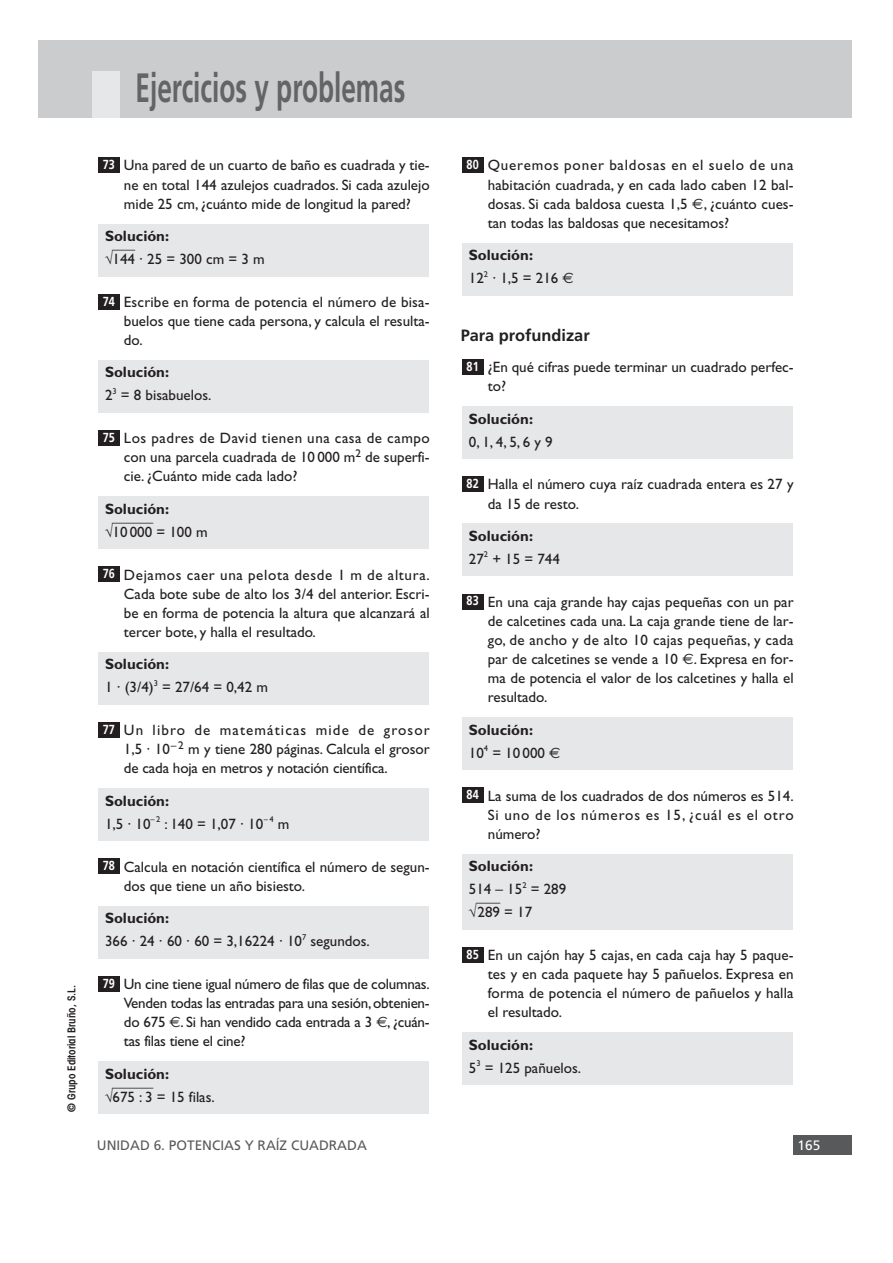
<style>
.page{position:relative;width:893px;height:1263px;background:#fff}
.page>*{position:absolute;margin:0;border:0;box-sizing:border-box;transform-origin:0 0}
.t1{font:700 40.95px "Frutiger";color:#636466;scale:.64 1}
.t2{font:700 16.35px "Frutiger";color:#231f20}
.t3{font:15px/19px "Gill Sans";color:#231f20}
.t4{font:700 15px/23px "Gill Sans";color:#231f20}
.t5{font:13.65px "Frutiger";color:#58595b}
.t6{font:13.65px "Frutiger";color:#fff}
.t7{font:700 13.05px "Frutiger";color:#fff;scale:.83 1}
.t8{font:11.25px "Gill Sans";color:#231f20;scale:3.6 1}
.t9{font:11.25px "Gill Sans";color:#231f20;scale:2.1 1}
.t10{font:11.25px "Gill Sans";color:#231f20;scale:2 1}
.t11{font:600 condensed 10.95px "Avant Garde";color:#231f20}
.s1{font-weight:700}
.s2{font-family:"Euro Sans"}
.s3{font-weight:400}
.s4{font-family:"Euro Sans";font-weight:400}
</style>
<div class="page">
<div style="left:793px;top:1135px;width:58px;height:19px;background:#58595b"></div>
<div style="left:39px;top:40px;width:812px;height:77px;background:#cbccce"></div>
<div style="left:93px;top:71px;width:27px;height:46px;background:#e6e7e8"></div>
<div style="left:462px;top:1033px;width:330px;height:52px;background:#e6e7e8"></div>
<div style="left:462px;top:947px;width:21px;height:16px;background:#231f20"></div>
<div style="left:462px;top:854px;width:330px;height:75px;background:#e6e7e8"></div>
<div style="left:462px;top:788px;width:21px;height:15px;background:#231f20"></div>
<div style="left:462px;top:718px;width:330px;height:52px;background:#e6e7e8"></div>
<div style="left:462px;top:594px;width:21px;height:15px;background:#231f20"></div>
<div style="left:462px;top:524px;width:330px;height:52px;background:#e6e7e8"></div>
<div style="left:462px;top:476px;width:21px;height:16px;background:#231f20"></div>
<div style="left:462px;top:407px;width:330px;height:52px;background:#e6e7e8"></div>
<div style="left:462px;top:359px;width:21px;height:16px;background:#231f20"></div>
<div style="left:462px;top:243px;width:330px;height:52px;background:#e6e7e8"></div>
<div style="left:462px;top:157px;width:21px;height:16px;background:#231f20"></div>
<div style="left:98px;top:1061px;width:330px;height:53px;background:#e6e7e8"></div>
<div style="left:98px;top:976px;width:21px;height:15px;background:#231f20"></div>
<div style="left:98px;top:906px;width:330px;height:52px;background:#e6e7e8"></div>
<div style="left:98px;top:859px;width:21px;height:15px;background:#231f20"></div>
<div style="left:98px;top:789px;width:330px;height:52px;background:#e6e7e8"></div>
<div style="left:98px;top:722px;width:21px;height:16px;background:#231f20"></div>
<div style="left:98px;top:652px;width:330px;height:52px;background:#e6e7e8"></div>
<div style="left:98px;top:567px;width:21px;height:15px;background:#231f20"></div>
<div style="left:98px;top:497px;width:330px;height:52px;background:#e6e7e8"></div>
<div style="left:98px;top:430px;width:21px;height:16px;background:#231f20"></div>
<div style="left:98px;top:360px;width:330px;height:53px;background:#e6e7e8"></div>
<div style="left:98px;top:294px;width:21px;height:15px;background:#231f20"></div>
<div style="left:98px;top:224px;width:330px;height:52px;background:#e6e7e8"></div>
<div style="left:98px;top:157px;width:21px;height:16px;background:#231f20"></div>
<p class="t11" style="left:67px;top:1112px;width:129px;rotate:-90deg">© Grupo Editorial Bruño, S.L.</p>
<h1 class="t1" style="left:135px;top:71px;width:423px">Ejercicios y problemas</h1>
<p class="t7" style="left:103px;top:159px;width:16px">73</p>
<p class="t3" style="left:124px;top:158px;width:307px;text-align:justify">Una pared de un cuarto de baño es cuadrada y tie&shy;ne en total 144 azulejos cuadrados. Si cada azulejo mide 25 cm, ¿cuánto mide de longitud la pared?</p>
<p class="t3" style="left:105px;top:226px;width:161px;line-height:23px"><span class="s1">Solución:<br></span>√144 · 25 = 300 cm = 3 m</p>
<p class="t10" style="left:112px;top:246px;width:13px">—</p>
<p class="t7" style="left:103px;top:296px;width:16px">74</p>
<p class="t3" style="left:124px;top:294px;width:307px;text-align:justify">Escribe en forma de potencia el número de bisa&shy;buelos que tiene cada persona, y calcula el resulta&shy;do.</p>
<p class="t3" style="left:105px;top:363px;width:108px;line-height:23px"><span class="s1">Solución:<br></span>2<sup>3</sup> = 8 bisabuelos.</p>
<p class="t7" style="left:103px;top:432px;width:16px">75</p>
<p class="t3" style="left:124px;top:430px;width:307px;text-align:justify">Los padres de David tienen una casa de campo con una parcela cuadrada de 10 000 m<sup>2</sup> de superfi&shy;cie. ¿Cuánto mide cada lado?</p>
<p class="t3" style="left:105px;top:499px;width:104px;line-height:23px"><span class="s1">Solución:<br></span>√10 000 = 100 m</p>
<p class="t8" style="left:112px;top:518px;width:13px">—</p>
<p class="t7" style="left:103px;top:569px;width:16px">76</p>
<p class="t3" style="left:124px;top:567px;width:307px;text-align:justify">Dejamos caer una pelota desde 1 m de altura.<br>Cada bote sube de alto los 3/4 del anterior. Escri&shy;be en forma de potencia la altura que alcanzará al tercer bote, y halla el resultado.</p>
<p class="t3" style="left:105px;top:654px;width:164px;line-height:23px"><span class="s1">Solución:<br></span>1 · (3/4)<sup>3</sup> = 27/64 = 0,42 m</p>
<p class="t7" style="left:103px;top:724px;width:16px">77</p>
<p class="t3" style="left:124px;top:722px;width:307px;text-align:justify">Un libro de matemáticas mide de grosor 1,5 · 10<sup>–2</sup> m y tiene 280 páginas. Calcula el grosor de cada hoja en metros y notación científica.</p>
<p class="t3" style="left:105px;top:791px;width:186px;line-height:23px"><span class="s1">Solución:<br></span>1,5 · 10<sup>–2</sup> : 140 = 1,07 · 10<sup>–4</sup> m</p>
<p class="t7" style="left:103px;top:861px;width:16px">78</p>
<p class="t3" style="left:124px;top:859px;width:307px">Calcula en notación científica el número de segun&shy;dos que tiene un año bisiesto.</p>
<p class="t3" style="left:105px;top:908px;width:266px;line-height:23px"><span class="s1">Solución:<br></span>366 · 24 · 60 · 60 = 3,16224 · 10<sup>7</sup> segundos.</p>
<p class="t7" style="left:103px;top:978px;width:16px">79</p>
<p class="t3" style="left:124px;top:976px;width:307px;text-align:justify">Un cine tiene igual número de filas que de columnas.<br>Venden todas las entradas para una sesión,obtenien&shy;do 675 <span class="s2">€</span>. Si han vendido cada entrada a 3 <span class="s2">€</span>, ¿cuán&shy;tas filas tiene el cine?</p>
<p class="t3" style="left:105px;top:1064px;width:111px;line-height:23px"><span class="s1">Solución:<br></span>√675 : 3 = 15 filas.</p>
<p class="t8" style="left:112px;top:1083px;width:13px">—</p>
<p class="t7" style="left:466px;top:159px;width:16px">80</p>
<p class="t3" style="left:488px;top:158px;width:307px;text-align:justify">Queremos poner baldosas en el suelo de una habitación cuadrada, y en cada lado caben 12 bal&shy;dosas. Si cada baldosa cuesta 1,5 <span class="s2">€</span>, ¿cuánto cues&shy;tan todas las baldosas que necesitamos?</p>
<p class="t3" style="left:469px;top:245px;width:106px;line-height:23px"><span class="s1">Solución:<br></span>12<sup>2</sup> · 1,5 = 216 <span class="s2">€</span></p>
<p class="t2" style="left:460px;top:329px;width:130px">Para profundizar</p>
<p class="t3" style="left:488px;top:359px;width:307px">¿En qué cifras puede terminar un cuadrado perfec&shy;to?</p>
<p class="t7" style="left:466px;top:361px;width:16px">81</p>
<p class="t4" style="left:469px;top:409px;width:66px">Solución:</p>
<p class="t3" style="left:469px;top:434px;width:85px">0,1,4,5,6 y 9</p>
<p class="t7" style="left:466px;top:478px;width:16px">82</p>
<p class="t3" style="left:488px;top:477px;width:307px">Halla el número cuya raíz cuadrada entera es 27 y da 15 de resto.</p>
<p class="t4" style="left:469px;top:526px;width:92px">Solución:<br><span class="s3">27</span><sup>2</sup> <span class="s3">+ 15 = 744</span></p>
<p class="t7" style="left:466px;top:596px;width:16px">83</p>
<p class="t3" style="left:488px;top:594px;width:307px;text-align:justify">En una caja grande hay cajas pequeñas con un par de calcetines cada una. La caja grande tiene de lar&shy;go, de ancho y de alto 10 cajas pequeñas, y cada par de calcetines se vende a 10 <span class="s2">€</span>. Expresa en for&shy;ma de potencia el valor de los calcetines y halla el resultado.</p>
<p class="t4" style="left:469px;top:720px;width:93px">Solución:<br><span class="s3">10</span><sup>4</sup> <span class="s3">= 10 000</span> <span class="s4">€</span></p>
<p class="t7" style="left:466px;top:789px;width:16px">84</p>
<p class="t3" style="left:488px;top:788px;width:307px;text-align:justify">La suma de los cuadrados de dos números es 514.<br>Si uno de los números es 15, ¿cuál es el otro número?</p>
<p class="t3" style="left:469px;top:856px;width:99px;line-height:23px"><span class="s1">Solución:<br></span>514 – 15<sup>2</sup> = 289 √289 = 17</p>
<p class="t9" style="left:476px;top:899px;width:13px">—</p>
<p class="t7" style="left:466px;top:949px;width:16px">85</p>
<p class="t3" style="left:488px;top:947px;width:307px;text-align:justify">En un cajón hay 5 cajas, en cada caja hay 5 paque&shy;tes y en cada paquete hay 5 pañuelos. Expresa en forma de potencia el número de pañuelos y halla el resultado.</p>
<p class="t3" style="left:469px;top:1035px;width:114px;line-height:23px"><span class="s1">Solución:<br></span>5<sup>3</sup> = 125 pañuelos.</p>
<p class="t5" style="left:97px;top:1140px;width:271px">UNIDAD 6. POTENCIAS Y RAÍZ CUADRADA</p>
<p class="t6" style="left:797px;top:1140px;width:24px">165</p>
</div>
